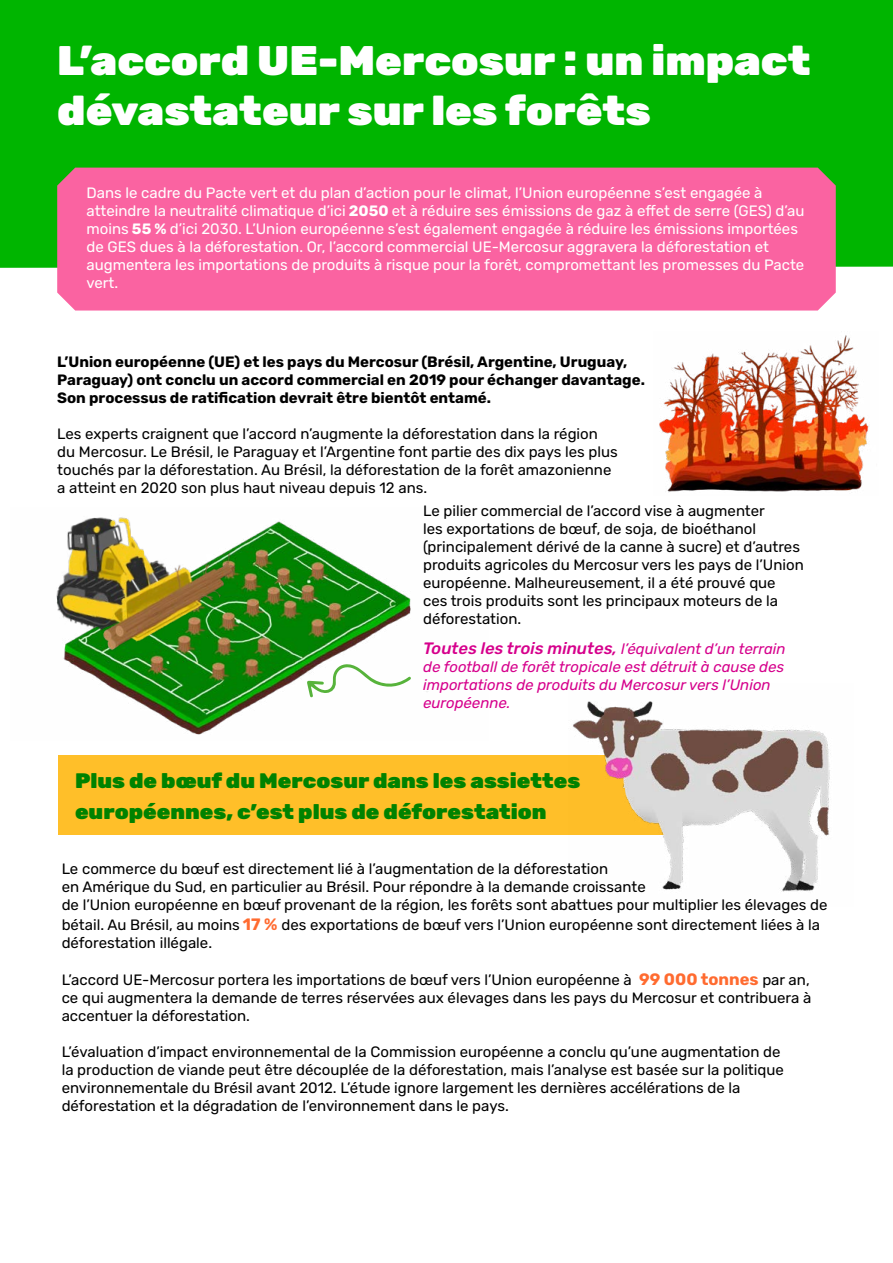
<style>
.page{position:relative;width:893px;height:1263px;background:#fff}
.page>*{position:absolute;margin:0;border:0;box-sizing:border-box;transform-origin:0 0}
.t1{font:900 41.4px/49.7px "Rubik";color:#fff;scale:1.04 1}
.t2{font:900 21px/31.5px "Rubik";color:#008200;scale:1.04 1}
.t3{font:15px/18px "Rubik";color:#000}
.t4{font:15px/18px "Rubik";color:#fff}
.t5{font:700 15px/18px "Rubik";color:#000}
.t6{font:italic 15px/18px "Rubik";color:#d6008c}
.s1{font-weight:700}
.s2{font-weight:500;font-size:16.5px}
.s3{font-weight:700;font-size:16.5px;color:#ff6b30}
</style>
<div class="page">
<div style="left:0;top:0;width:893px;height:268px;background:#00b500"></div>
<div style="left:57px;top:168px;width:779px;height:143px;background:#fa63a1"></div>
<img style="left:91px;top:521px;width:337px;height:214px">
<svg style="left:307px;top:664px;width:104px;height:33px"></svg>
<div style="left:58px;top:755px;width:609px;height:80px;background:#ffbf29"></div>
<img style="left:573px;top:701px;width:257px;height:191px">
<img style="left:56px;top:517px;width:185px;height:157px">
<img style="left:659px;top:335px;width:210px;height:158px">
<h1 class="t1" style="left:57px;top:37px;width:726px">L’accord UE-Mercosur : un impact dévastateur sur les forêts</h1>
<p class="t4" style="left:86px;top:184px;width:720px">Dans le cadre du Pacte vert et du plan d’action pour le climat, l’Union européenne s’est engagée à atteindre la neutralité climatique d’ici <span class="s1">2050</span> et à réduire ses émissions de gaz à effet de serre (GES) d’au moins <span class="s1">55 %</span> d’ici 2030. L’Union européenne s’est également engagée à réduire les émissions importées de GES dues à la déforestation. Or, l’accord commercial UE-Mercosur aggravera la déforestation et augmentera les importations de produits à risque pour la forêt, compromettant les promesses du Pacte vert.</p>
<p class="t5" style="left:57px;top:353px;width:589px">L’Union européenne (UE) et les pays du Mercosur (Brésil, Argentine, Uruguay,<br>Paraguay) ont conclu un accord commercial en 2019 pour échanger davantage.<br>Son processus de ratification devrait être bientôt entamé.</p>
<p class="t3" style="left:57px;top:425px;width:562px">Les experts craignent que l’accord n’augmente la déforestation dans la région du Mercosur. Le Brésil, le Paraguay et l’Argentine font partie des dix pays les plus touchés par la déforestation. Au Brésil, la déforestation de la forêt amazonienne a atteint en 2020 son plus haut niveau depuis 12 ans.</p>
<p class="t3" style="left:423px;top:502px;width:382px">Le pilier commercial de l’accord vise à augmenter<br>les exportations de bœuf, de soja, de bioéthanol (principalement dérivé de la canne à sucre) et d’autres produits agricoles du Mercosur vers les pays de l’Union européenne. Malheureusement, il a été prouvé que ces trois produits sont les principaux moteurs de la déforestation.</p>
<p class="t6" style="left:423px;top:640px;width:364px"><span class="s2">Toutes les trois minutes,</span> l’équivalent d’un terrain de football de forêt tropicale est détruit à cause des importations de produits du Mercosur vers l’Union européenne.</p>
<h2 class="t2" style="left:75px;top:765px;width:487px">Plus de bœuf du Mercosur dans les assiettes européennes, c’est plus de déforestation</h2>
<p class="t3" style="left:62px;top:860px;width:767px">Le commerce du bœuf est directement lié à l’augmentation de la déforestation<br>en Amérique du Sud, en particulier au Brésil. Pour répondre à la demande croissante<br>de l’Union européenne en bœuf provenant de la région, les forêts sont abattues pour multiplier les élevages de</p>
<p class="t3" style="left:62px;top:916px;width:760px">bétail. Au Brésil, au moins <span class="s3">17 %</span> des exportations de bœuf vers l’Union européenne sont directement liées à la déforestation illégale.</p>
<p class="t3" style="left:62px;top:972px;width:751px;text-align:justify">L’accord UE-Mercosur portera les importations de bœuf vers l’Union européenne à <span class="s3">99 000 tonnes</span> par an, ce qui augmentera la demande de terres réservées aux élevages dans les pays du Mercosur et contribuera à accentuer la déforestation.</p>
<p class="t3" style="left:62px;top:1044px;width:724px">L’évaluation d’impact environnemental de la Commission européenne a conclu qu’une augmentation de la production de viande peut être découplée de la déforestation, mais l’analyse est basée sur la politique environnementale du Brésil avant 2012. L’étude ignore largement les dernières accélérations de la déforestation et la dégradation de l’environnement dans le pays.</p>
</div>
